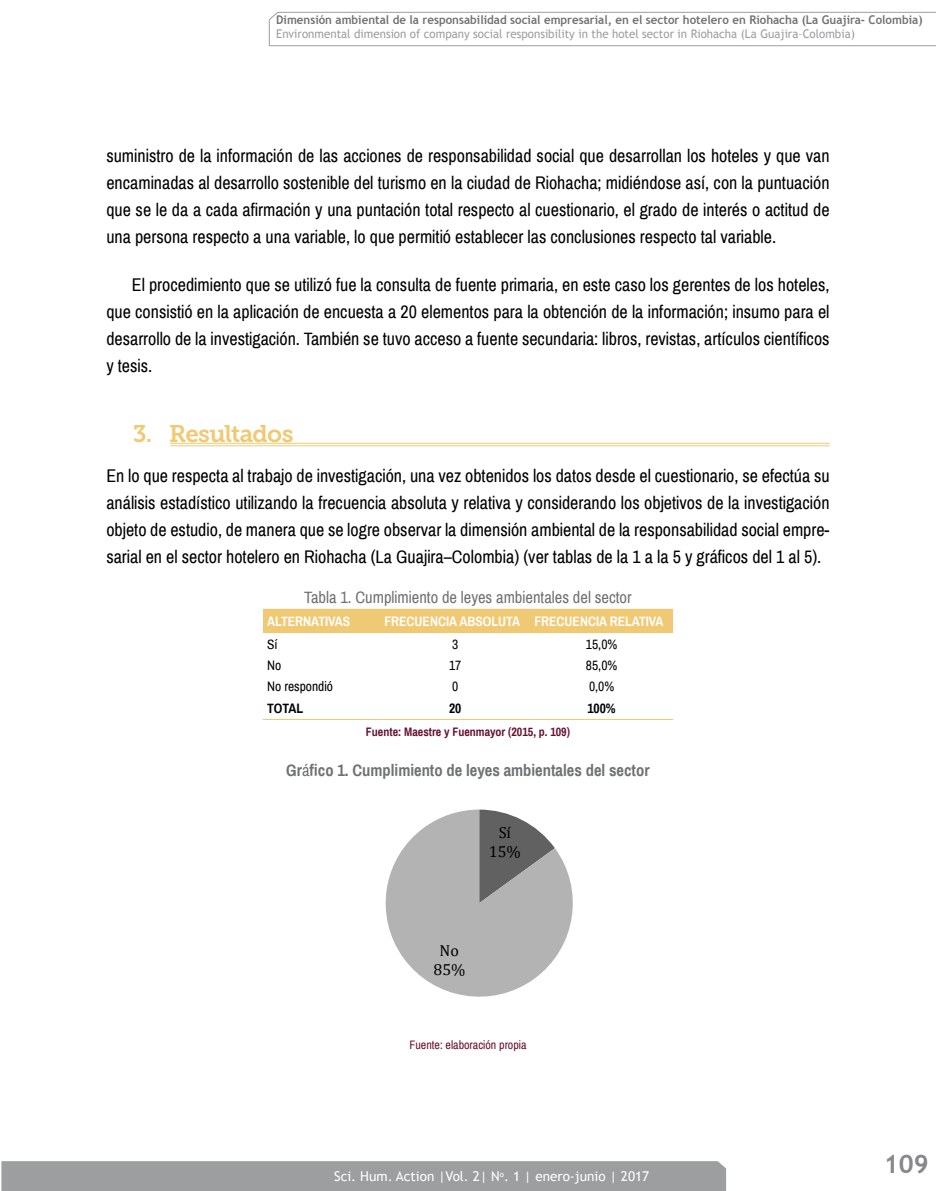
<style>
.page{position:relative;width:936px;height:1191px;background:#fff}
.page>*{position:absolute;margin:0;border:0;box-sizing:border-box;transform-origin:0 0}
.t1{font:700 25.5px "Trebuchet MS";color:#87888a}
.t2{font:24px "Museo Slab 700";letter-spacing:-.03em;color:#f0c974}
.t3{font:18px/27px "Archivo Narrow";color:#000;text-align:justify}
.t4{font:700 16.5px "Archivo Narrow";color:#707172}
.t5{font:16.5px "Archivo Narrow";color:#707172}
.t6{font:16.05px/18.9px "Cambria";color:#000;text-align:center}
.t7{font:700 13.5px "Archivo Narrow";color:#fff}
.t8{font:13.5px "Trebuchet MS";color:#fff}
.t9{font:13.5px "Archivo Narrow";color:#000}
.t10{font:700 13.5px "Archivo Narrow";color:#000}
.t11{font:700 12px "Trebuchet MS";color:#707172;scale:.96 1}
.t12{font:12px "Trebuchet MS";color:#9c9e9f;scale:.96 1}
.t13{font:700 12px "Archivo Narrow";color:#66122e}
.t14{font:12px "Archivo Narrow";color:#66122e}
.s1{font-weight:400}
</style>
<div class="page">
<div style="left:1px;top:1161px;width:725px;height:30px;background:#9c9e9f"></div>
<svg style="left:268px;top:12px;width:667px;height:34px"></svg>
<hr style="left:170px;top:443px;width:659px;height:1px;background:#f0c974">
<hr style="left:170px;top:445px;width:659px;height:1px;background:#f0c974">
<div style="left:263px;top:609px;width:410px;height:24px;background:#f0c974"></div>
<hr style="left:263px;top:719px;width:117px;height:1px;background:#f0c974">
<hr style="left:380px;top:719px;width:150px;height:1px;background:#f0c974">
<hr style="left:530px;top:719px;width:143px;height:1px;background:#f0c974">
<svg style="left:385px;top:809px;width:188px;height:188px"></svg>
<p class="t11" style="left:276px;top:12px;width:674px">Dimensión ambiental de la responsabilidad social empresarial, en el sector hotelero en Riohacha (La Guajira- Colombia)</p>
<p class="t12" style="left:276px;top:26px;width:604px">Environmental dimension of company social responsibility in the hotel sector in Riohacha (La Guajira–Colombia)</p>
<p class="t3" style="left:106px;top:142px;width:724px">suministro de la información de las acciones de responsabilidad social que desarrollan los hoteles y que van encaminadas al desarrollo sostenible del turismo en la ciudad de Riohacha; midiéndose así, con la puntuación que se le da a cada afirmación y una puntación total respecto al cuestionario, el grado de interés o actitud de una persona respecto a una variable, lo que permitió establecer las conclusiones respecto tal variable.</p>
<p class="t3" style="left:106px;top:272px;width:724px;text-indent:26px">El procedimiento que se utilizó fue la consulta de fuente primaria, en este caso los gerentes de los hoteles, que consistió en la aplicación de encuesta a 20 elementos para la obtención de la información; insumo para el desarrollo de la investigación. También se tuvo acceso a fuente secundaria: libros, revistas, artículos científicos y tesis.</p>
<h2 class="t2" style="left:133px;top:420px;width:162px">3. Resultados</h2>
<p class="t3" style="left:106px;top:462px;width:724px">En lo que respecta al trabajo de investigación, una vez obtenidos los datos desde el cuestionario, se efectúa su análisis estadístico utilizando la frecuencia absoluta y relativa y considerando los objetivos de la investigación objeto de estudio, de manera que se logre observar la dimensión ambiental de la responsabilidad social empre&shy;sarial en el sector hotelero en Riohacha (La Guajira–Colombia) (ver tablas de la 1 a la 5 y gráficos del 1 al 5).</p>
<p class="t5" style="left:304px;top:587px;width:329px">Tabla 1. Cumplimiento de leyes ambientales del sector</p>
<p class="t7" style="left:267px;top:613px;width:85px">ALTERNATIVAS</p>
<p class="t7" style="left:384px;top:613px;width:280px">FRECUENCIA ABSOLUTA FRECUENCIA RELATIVA</p>
<p class="t9" style="left:267px;top:635px;width:12px">Sí</p>
<p class="t9" style="left:452px;top:635px;width:8px">3</p>
<p class="t9" style="left:586px;top:635px;width:33px">15,0%</p>
<p class="t9" style="left:267px;top:657px;width:16px">No</p>
<p class="t9" style="left:449px;top:657px;width:14px">17</p>
<p class="t9" style="left:586px;top:657px;width:33px">85,0%</p>
<p class="t9" style="left:267px;top:678px;width:67px">No respondió</p>
<p class="t9" style="left:452px;top:678px;width:8px">0</p>
<p class="t9" style="left:589px;top:678px;width:27px">0,0%</p>
<p class="t10" style="left:267px;top:700px;width:37px">TOTAL</p>
<p class="t10" style="left:449px;top:700px;width:14px">20</p>
<p class="t10" style="left:587px;top:700px;width:30px">100%</p>
<p class="t13" style="left:366px;top:724px;width:205px">Fuente: Maestre y Fuenmayor (2015, p. 109)</p>
<p class="t4" style="left:286px;top:760px;width:365px">Gr<span class="s1">á</span>fico 1. Cumplimiento de leyes ambientales del sector</p>
<p class="t6" style="left:489px;top:823px;width:33px">Sí<br>15%</p>
<p class="t6" style="left:433px;top:941px;width:33px">No<br>85%</p>
<p class="t14" style="left:409px;top:1037px;width:119px">Fuente: elaboración propia</p>
<p class="t8" style="left:334px;top:1167px;width:316px">Sci. Hum. Action |Vol. 2| N<sup>o</sup>. 1 | enero-junio | 2017</p>
<h1 class="t1" style="left:883px;top:1147px;width:46px">109</h1>
</div>
